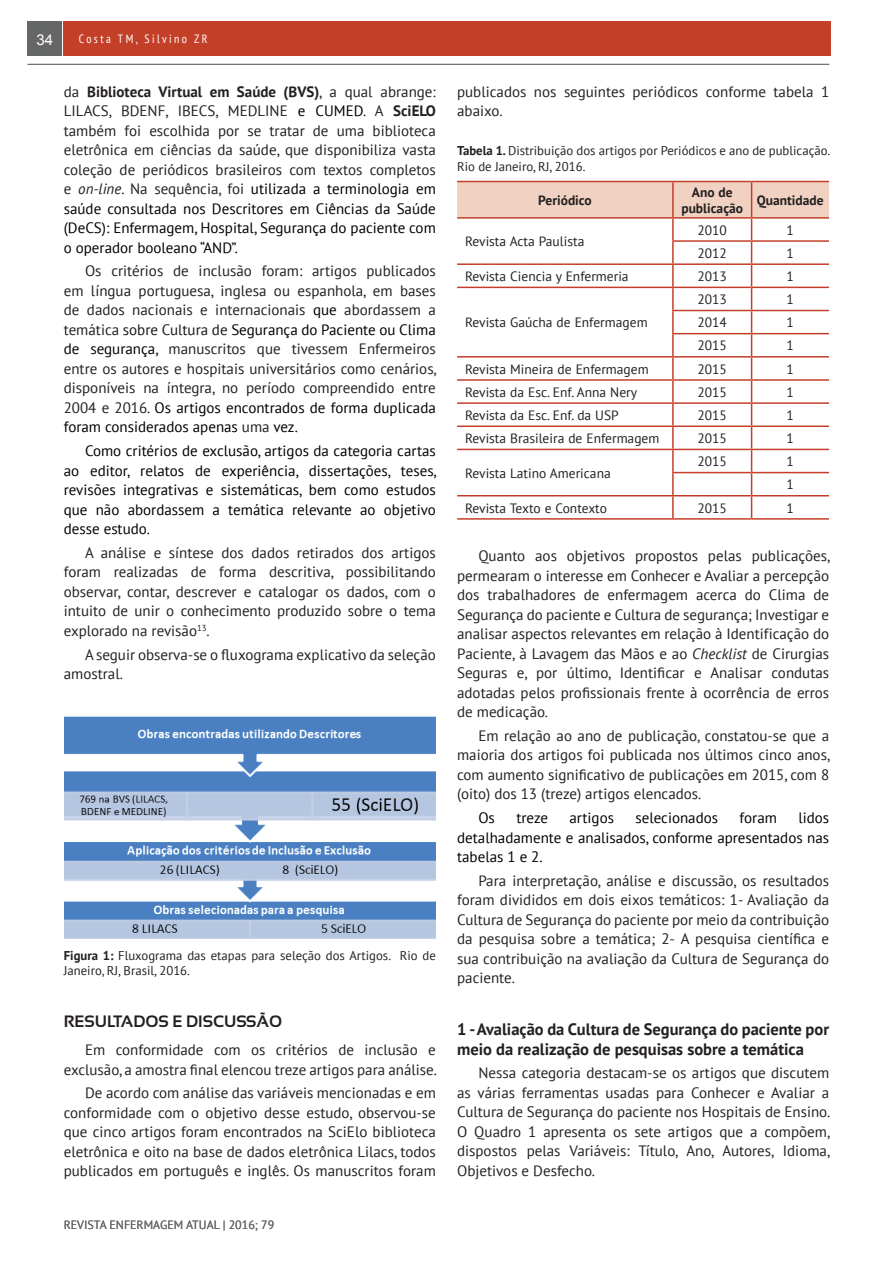
<style>
.page{position:relative;width:893px;height:1263px;background:#fff}
.page>*{position:absolute;margin:0;border:0;box-sizing:border-box;transform-origin:0 0}
.t1{font:700 16.5px/19.5px "PT Sans";color:#231f20}
.t2{font:700 16.5px "Sansation";color:#231f20}
.t3{font:15px/19.5px "PT Sans";color:#231f20;text-align:justify}
.t4{font:15px/19.5px "PT Sans";color:#000;text-align:justify}
.t5{font:15px "Arial";color:#fff}
.t6{font:13.5px/23.1px "PT Sans";color:#231f20}
.t7{font:700 13.5px/16.2px "PT Sans";color:#231f20;text-align:center}
.t8{font:12.75px/15.3px "PT Sans";color:#231f20}
.t9{font:12px "PT Sans";color:#656666}
.t10{font:condensed 12px "PT Sans";letter-spacing:.2em;color:#fff}
.s1{font-weight:700}
.s2{color:#000}
.s3{font-style:italic}
.s4{color:#1a161a}
</style>
<div class="page">
<div style="left:64px;top:21px;width:767px;height:35px;background:#c43f28"></div>
<div style="left:28px;top:21px;width:34px;height:35px;background:#656666"></div>
<hr style="left:28px;top:64px;width:801px;height:1px;background:#73776c">
<img style="left:64px;top:717px;width:371px;height:222px">
<svg style="left:457px;top:181px;width:372px;height:337px"></svg>
<hr style="left:457px;top:518px;width:216px;height:2px;background:#c43f28">
<hr style="left:673px;top:518px;width:79px;height:2px;background:#c43f28">
<hr style="left:752px;top:518px;width:77px;height:2px;background:#c43f28">
<p class="t5" style="left:37px;top:30px;width:18px">34</p>
<p class="t10" style="left:79px;top:31px;width:130px">Costa TM, Silvino ZR</p>
<p class="t3" style="left:64px;top:81px;width:374px">da <span class="s1">Biblioteca Virtual em Saúde (BVS)</span>, a qual abrange:<br>LILACS, BDENF, IBECS, MEDLINE <span class="s2">e CUMED</span>. A <span class="s1">SciELO </span>também foi escolhida por se tratar de uma biblioteca eletrônica em ciências da saúde, que disponibiliza vasta coleção de periódicos brasileiros com textos completos e <span class="s3">on-line</span>. Na sequência, foi <span class="s2">utilizada a terminologia em saúde consultada nos Descritores em Ciências da Saúde (DeCS): Enfermagem, Hospital, Segurança do paciente com o operador booleano “AND”.</span></p>
<p class="t3" style="left:64px;top:261px;width:375px;text-indent:21px">Os critérios de inclusão foram: artigos publicados em língua portuguesa, inglesa ou espanhola, em bases de dados nacionais e internacionais <span class="s2">que</span> abordassem a temática <span class="s4">sobre Cultura de</span> <span class="s2">Segurança do Paciente ou Clima de segurança,</span> manuscritos que tivessem Enfermeiros entre os autores e hospitais universitários como cenários, disponíveis na íntegra, no período compreendido entre 2004 e 2016. <span class="s2">Os artigos encontrados de forma duplicada foram considerados apenas</span> uma <span class="s2">vez.</span></p>
<p class="t4" style="left:64px;top:441px;width:375px;text-indent:21px">Como critérios de exclusão, artigos da categoria cartas ao editor, relatos de experiência, dissertações, teses, revisões integrativas e sistemáticas, bem como estudos que não abordassem a temática relevante ao objetivo desse estudo.</p>
<p class="t3" style="left:64px;top:542px;width:374px;text-indent:21px">A análise e síntese dos dados retirados dos artigos foram realizadas de forma descritiva, possibilitando observar, contar, descrever e catalogar os dados, com o intuito de unir o conhecimento produzido sobre o tema explorado na revisão<sup>13</sup>.</p>
<p class="t3" style="left:64px;top:644px;width:374px;text-indent:21px">A seguir observa-se o fluxograma explicativo da seleção amostral.</p>
<p class="t8" style="left:64px;top:948px;width:374px"><span class="s1">Figura 1:</span> Fluxograma das etapas para seleção dos Artigos. Rio de<br>Janeiro, RJ, Brasil, 2016.</p>
<p class="t2" style="left:64px;top:1012px;width:220px">RESULTADOS E DISCUSSÃO</p>
<p class="t3" style="left:64px;top:1040px;width:375px;text-align:right">Em conformidade com os critérios de inclusão e exclusão, a amostra final elencou treze artigos para análise.</p>
<p class="t3" style="left:64px;top:1083px;width:374px;text-indent:21px">De acordo com análise das variáveis mencionadas e em conformidade com o objetivo desse estudo, observou-se que cinco artigos foram encontrados na SciElo biblioteca eletrônica e oito na base de dados eletrônica Lilacs, todos publicados em português e inglês. Os manuscritos foram</p>
<p class="t9" style="left:64px;top:1217px;width:212px">REVISTA ENFERMAGEM ATUAL | 2016; 79</p>
<p class="t3" style="left:457px;top:81px;width:374px">publicados nos seguintes periódicos conforme tabela 1 abaixo.</p>
<p class="t8" style="left:457px;top:143px;width:375px"><span class="s1">Tabela 1.</span> Distribuição dos artigos por Periódicos e ano de publicação.<br>Rio de Janeiro, RJ, 2016.</p>
<p class="t7" style="left:538px;top:192px;width:55px">Periódico</p>
<p class="t7" style="left:681px;top:184px;width:63px">Ano de publicação</p>
<p class="t7" style="left:757px;top:192px;width:68px">Quantidade</p>
<p class="t6" style="left:465px;top:230px;width:121px">Revista Acta Paulista</p>
<p class="t6" style="left:697px;top:218px;width:31px">2010</p>
<p class="t6" style="left:787px;top:218px;width:9px">1</p>
<p class="t6" style="left:697px;top:241px;width:31px">2012</p>
<p class="t6" style="left:787px;top:241px;width:9px">1</p>
<p class="t6" style="left:465px;top:264px;width:165px">Revista Ciencia y Enfermeria</p>
<p class="t6" style="left:697px;top:264px;width:31px">2013</p>
<p class="t6" style="left:787px;top:264px;width:9px">1</p>
<p class="t6" style="left:465px;top:311px;width:184px">Revista Gaúcha de Enfermagem</p>
<p class="t6" style="left:697px;top:288px;width:31px">2013</p>
<p class="t6" style="left:787px;top:288px;width:9px">1</p>
<p class="t6" style="left:697px;top:311px;width:31px">2014</p>
<p class="t6" style="left:787px;top:311px;width:9px">1</p>
<p class="t6" style="left:697px;top:334px;width:31px">2015</p>
<p class="t6" style="left:787px;top:334px;width:9px">1</p>
<p class="t6" style="left:465px;top:357px;width:185px">Revista Mineira de Enfermagem</p>
<p class="t6" style="left:697px;top:357px;width:31px">2015</p>
<p class="t6" style="left:787px;top:357px;width:9px">1</p>
<p class="t6" style="left:465px;top:380px;width:173px">Revista da Esc. Enf. Anna Nery</p>
<p class="t6" style="left:697px;top:380px;width:31px">2015</p>
<p class="t6" style="left:787px;top:380px;width:9px">1</p>
<p class="t6" style="left:465px;top:403px;width:155px">Revista da Esc. Enf. da USP</p>
<p class="t6" style="left:697px;top:403px;width:31px">2015</p>
<p class="t6" style="left:787px;top:403px;width:9px">1</p>
<p class="t6" style="left:465px;top:426px;width:196px">Revista Brasileira de Enfermagem</p>
<p class="t6" style="left:697px;top:426px;width:31px">2015</p>
<p class="t6" style="left:787px;top:426px;width:9px">1</p>
<p class="t6" style="left:465px;top:461px;width:147px">Revista Latino Americana</p>
<p class="t6" style="left:697px;top:450px;width:31px">2015</p>
<p class="t6" style="left:787px;top:450px;width:9px">1<br>1</p>
<p class="t6" style="left:465px;top:496px;width:143px">Revista Texto e Contexto</p>
<p class="t6" style="left:697px;top:496px;width:31px">2015</p>
<p class="t6" style="left:787px;top:496px;width:9px">1</p>
<p class="t3" style="left:457px;top:546px;width:375px;text-indent:21px">Quanto aos objetivos propostos pelas publicações, permearam o interesse em Conhecer e Avaliar a percepção dos trabalhadores de enfermagem acerca do Clima de Segurança do paciente e Cultura de segurança; Investigar e analisar aspectos relevantes em relação à Identificação do Paciente, à Lavagem das Mãos e ao <span class="s3">Checklist</span> de Cirurgias Seguras e, por último, Identificar e Analisar condutas adotadas pelos profissionais frente à ocorrência de erros de medicação.</p>
<p class="t3" style="left:457px;top:725px;width:375px;text-indent:21px">Em relação ao ano de publicação, constatou-se que a maioria dos artigos foi publicada nos últimos cinco anos, com aumento significativo de publicações em 2015, com 8 (oito) dos 13 (treze) artigos elencados.</p>
<p class="t4" style="left:478px;top:808px;width:18px">Os</p>
<p class="t4" style="left:516px;top:808px;width:33px">treze</p>
<p class="t4" style="left:569px;top:808px;width:46px">artigos</p>
<p class="t4" style="left:635px;top:808px;width:84px">selecionados</p>
<p class="t4" style="left:740px;top:808px;width:39px">foram</p>
<p class="t4" style="left:457px;top:808px;width:374px;text-indent:341px">lidos detalhadamente e analisados, conforme apresentados nas tabelas 1 e 2.</p>
<p class="t3" style="left:457px;top:870px;width:374px;text-indent:21px">Para interpretação, análise e discussão, os resultados foram divididos em dois eixos temáticos: 1- Avaliação da Cultura de Segurança do paciente por meio da contribuição da pesquisa sobre a temática; 2- A pesquisa científica e sua contribuição na avaliação da Cultura de Segurança do paciente.</p>
<p class="t1" style="left:457px;top:1019px;width:374px">1 - Avaliação da Cultura de Segurança do paciente por meio da realização de pesquisas sobre a temática</p>
<p class="t3" style="left:457px;top:1063px;width:375px;text-indent:21px">Nessa categoria destacam-se os artigos que discutem as várias ferramentas usadas para Conhecer e Avaliar a Cultura de Segurança do paciente nos Hospitais de Ensino.<br>O Quadro 1 apresenta os sete artigos que a compõem, dispostos pelas Variáveis: Título, Ano, Autores, Idioma, Objetivos e Desfecho.</p>
</div>
